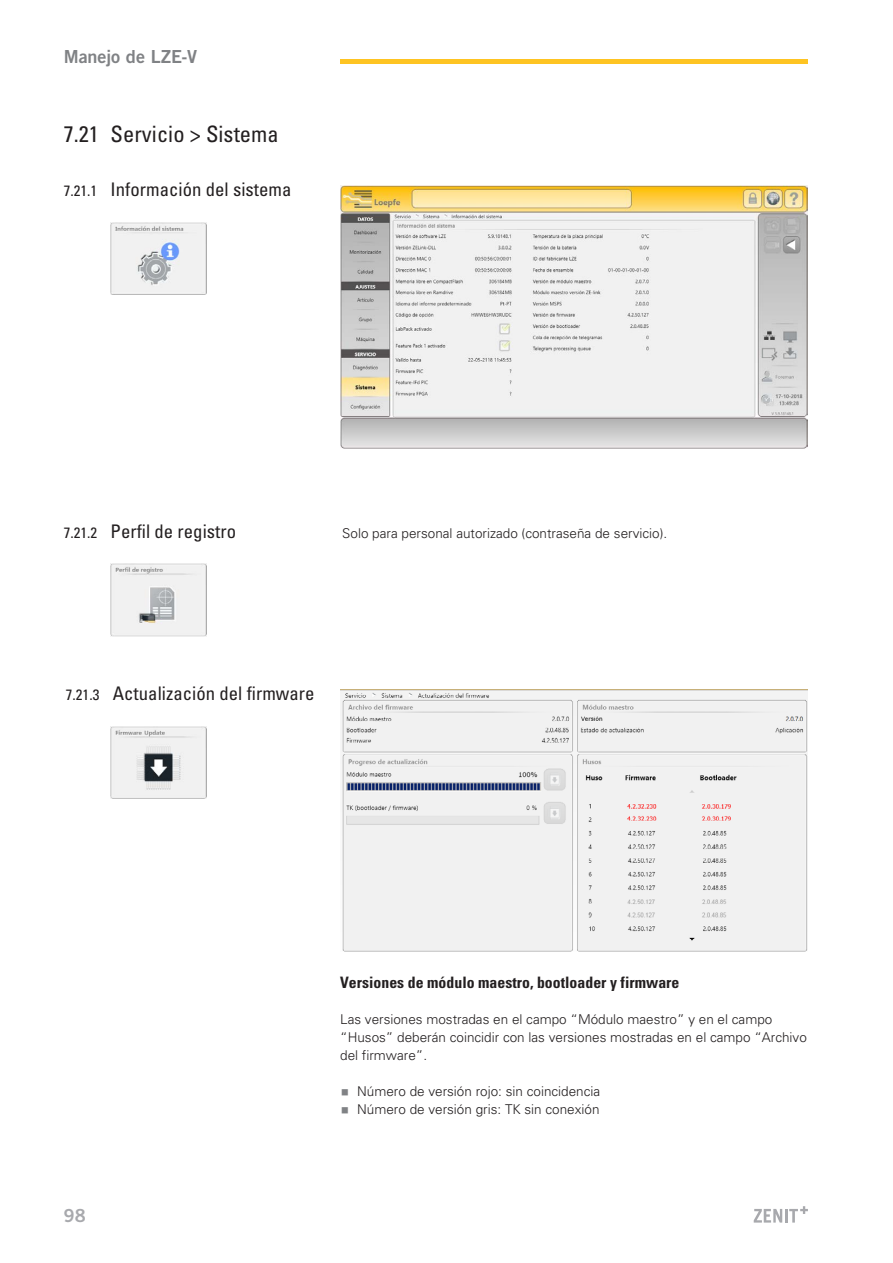
<style>
.page{position:relative;width:893px;height:1263px;background:#fff}
.page>*{position:absolute;margin:0;border:0;box-sizing:border-box;transform-origin:0 0}
.t1{font:condensed 22.5px "Univers";color:#231f20}
.t2{font:condensed 18.75px "Univers";color:#231f20}
.t3{font:18px "Trade Gothic LT Std Bd 2";letter-spacing:-.005em;color:#808285}
.t4{font:18px "Trade Gothic LT Std Bd 2";color:#a8a9ad}
._04__titel{font:700 condensed 15.75px "Univers";color:#231f20}
._00__grund{font:300 13.5px/18px "Univers";color:#231f20}
.s1{font-size:15px}
</style>
<div class="page">
<hr style="left:340px;top:60px;width:468px;height:4px;background:#fec422">
<svg style="left:754px;top:1206px;width:54px;height:16px"></svg>
<img style="left:111px;top:222px;width:96px;height:73px">
<img style="left:340px;top:186px;width:468px;height:263px">
<img style="left:111px;top:726px;width:96px;height:73px">
<img style="left:340px;top:690px;width:468px;height:261px">
<img style="left:111px;top:563px;width:96px;height:73px">
<h3 class="t3" style="left:64px;top:46px;width:135px">Manejo de LZE-V</h3>
<p class="t1" style="left:64px;top:120px;width:217px">7.21 Servicio &gt; Sistema</p>
<p class="t2" style="left:64px;top:178px;width:229px"><span class="s1">7.21.1</span> Información del sistema</p>
<p class="t2" style="left:64px;top:520px;width:174px"><span class="s1">7.21.2</span> Perfil de registro</p>
<p class="_00__grund" style="left:342px;top:525px;width:326px">Solo para personal autorizado (contraseña de servicio).</p>
<p class="t2" style="left:66px;top:682px;width:250px"><span class="s1">7.21.3</span> Actualización del firmware</p>
<h3 class="t4" style="left:64px;top:1205px;width:24px">98</h3>
<p class="_04__titel" style="left:340px;top:973px;width:341px">Versiones de módulo maestro, bootloader y firmware</p>
<p class="_00__grund" style="left:340px;top:1011px;width:468px">Las versiones mostradas en el campo “Módulo maestro” y en el campo “Husos” deberán coincidir con las versiones mostradas en el campo “Archivo del firmware”.</p>
<p class="_00__grund" style="left:357px;top:1083px;width:245px">Número de versión rojo: sin coincidencia</p>
<p class="_00__grund" style="left:357px;top:1101px;width:244px">Número de versión gris: TK sin conexión</p>
</div>
